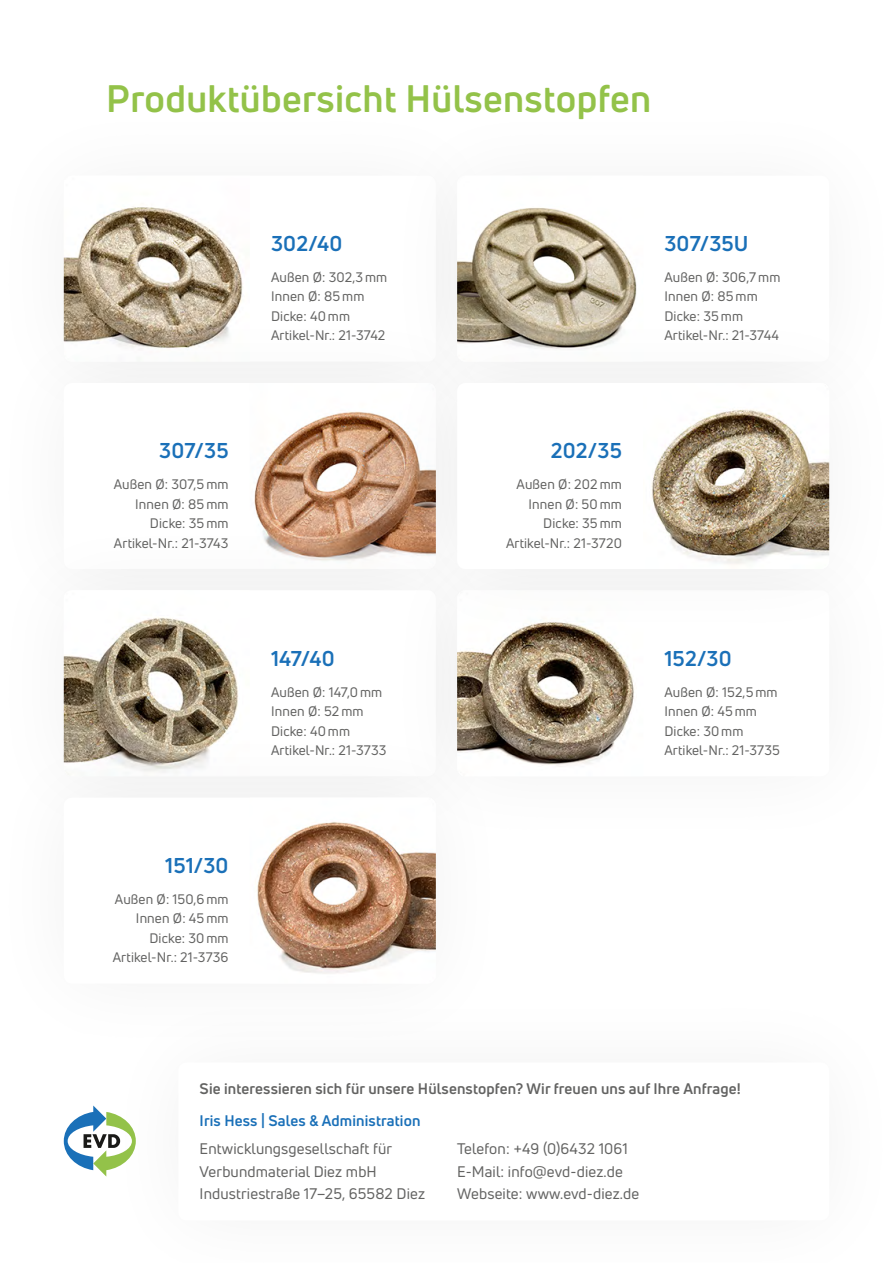
<style>
.page{position:relative;width:893px;height:1263px;background:#fff}
.page>*{position:absolute;margin:0;border:0;box-sizing:border-box;transform-origin:0 0}
.t1{font:700 37.5px "Uni Neue";letter-spacing:.01em;color:#93c249}
.t2{font:700 21px "Uni Neue";letter-spacing:.01em;color:#1a70b8}
.t3{font:15px/22.5px "Uni Neue";letter-spacing:.01em;color:#636362}
.t4{font:700 15px "Uni Neue";letter-spacing:.01em;color:#636362}
.t5{font:700 15px "Uni Neue";letter-spacing:.01em;color:#1a70b8}
.t6{font:13.5px/19.5px "Uni Neue";letter-spacing:.01em;color:#636362}
</style>
<div class="page">
<img style="left:64px;top:207px;width:179px;height:96px">
<img style="left:457px;top:207px;width:180px;height:96px">
<div style="left:0;top:303px;width:515px;height:346px;background:#1a1a18;opacity:.06"></div>
<div style="left:64px;top:383px;width:372px;height:186px;background:#fff;border-radius:9px"></div>
<img style="left:254px;top:411px;width:123px;height:100px">
<div style="left:0;top:511px;width:515px;height:345px;background:#1a1a18;opacity:.06"></div>
<div style="left:64px;top:590px;width:372px;height:186px;background:#fff;border-radius:9px"></div>
<img style="left:64px;top:590px;width:175px;height:128px">
<div style="left:377px;top:511px;width:516px;height:345px;background:#fff"></div>
<img style="left:457px;top:649px;width:177px;height:118px">
<div style="left:0;top:718px;width:515px;height:345px;background:#1a1a18;opacity:.06"></div>
<div style="left:64px;top:797px;width:372px;height:187px;background:#fff;border-radius:9px"></div>
<img style="left:257px;top:797px;width:179px;height:186px">
<div style="left:377px;top:303px;width:516px;height:346px;background:#1a1a18;opacity:.06"></div>
<div style="left:457px;top:383px;width:372px;height:186px;background:#fff;border-radius:9px"></div>
<img style="left:651px;top:383px;width:178px;height:186px">
<div style="left:99px;top:983px;width:794px;height:280px;background:#fff"></div>
<svg style="left:64px;top:1105px;width:72px;height:71px"></svg>
<h1 class="t1" style="left:106px;top:75px;width:546px">Produktübersicht Hülsenstopfen</h1>
<h2 class="t2" style="left:159px;top:438px;width:71px">307/35</h2>
<p class="t6" style="left:114px;top:474px;width:116px;text-align:right">Außen Ø: 307,5 mm<br>Innen Ø: 85 mm<br>Dicke: 35 mm<br>Artikel-Nr.: 21-3743</p>
<h2 class="t2" style="left:165px;top:852px;width:65px">151/30</h2>
<p class="t6" style="left:113px;top:889px;width:117px;text-align:right">Außen Ø: 150,6 mm<br>Innen Ø: 45 mm<br>Dicke: 30 mm<br>Artikel-Nr.: 21-3736</p>
<h2 class="t2" style="left:271px;top:230px;width:73px">302/40</h2>
<p class="t6" style="left:271px;top:267px;width:118px">Außen Ø: 302,3 mm<br>Innen Ø: 85 mm<br>Dicke: 40 mm<br>Artikel-Nr.: 21-3742</p>
<h2 class="t2" style="left:271px;top:645px;width:65px">147/40</h2>
<p class="t6" style="left:271px;top:682px;width:117px">Außen Ø: 147,0 mm<br>Innen Ø: 52 mm<br>Dicke: 40 mm<br>Artikel-Nr.: 21-3733</p>
<h2 class="t2" style="left:551px;top:438px;width:73px">202/35</h2>
<p class="t6" style="left:506px;top:474px;width:117px;text-align:right">Außen Ø: 202 mm<br>Innen Ø: 50 mm<br>Dicke: 35 mm<br>Artikel-Nr.: 21-3720</p>
<h2 class="t2" style="left:664px;top:230px;width:86px">307/35U</h2>
<p class="t6" style="left:664px;top:267px;width:117px">Außen Ø: 306,7 mm<br>Innen Ø: 85 mm<br>Dicke: 35 mm<br>Artikel-Nr.: 21-3744</p>
<h2 class="t2" style="left:664px;top:645px;width:69px">152/30</h2>
<p class="t6" style="left:664px;top:682px;width:117px">Außen Ø: 152,5 mm<br>Innen Ø: 45 mm<br>Dicke: 30 mm<br>Artikel-Nr.: 21-3735</p>
<p class="t4" style="left:200px;top:1080px;width:543px">Sie interessieren sich für unsere Hülsenstopfen? Wir freuen uns auf Ihre Anfrage!</p>
<p class="t5" style="left:200px;top:1112px;width:222px">Iris Hess | Sales &amp; Administration</p>
<p class="t3" style="left:200px;top:1137px;width:227px">Entwicklungsgesellschaft für<br>Verbundmaterial Diez mbH<br>Industriestraße 17–25, 65582 Diez</p>
<p class="t3" style="left:457px;top:1137px;width:184px">Telefon: +49 (0)6432 1061<br>E-Mail: info@evd-diez.de<br>Webseite: www.evd-diez.de</p>
</div>
